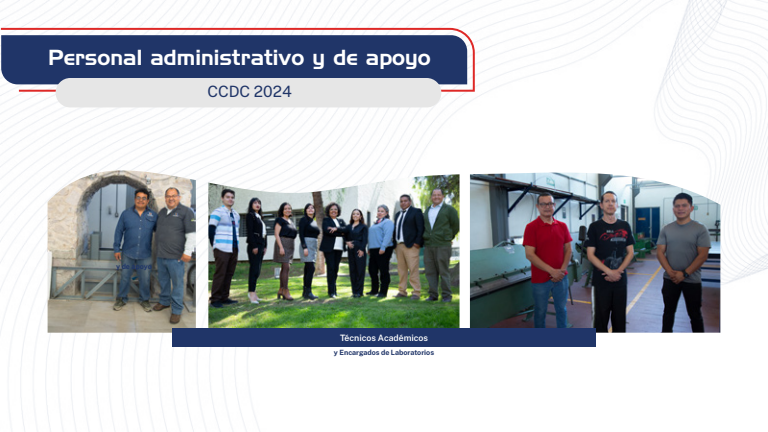
<style>
.page{position:relative;width:768px;height:432px;background:#fff}
.page>*{position:absolute;margin:0;border:0;box-sizing:border-box;transform-origin:0 0}
.t1{font:21.2px "Handel Gothic";color:#fff}
.t2{font:100 15.6px "Public Sans";color:#203568}
.t3{font:600 8.8px "Public Sans";color:#fff}
.t4{font:700 7.2px "Public Sans";color:#203568}
</style>
<div class="page">
<img style="left:0;top:0;width:768px;height:432px">
<img style="left:208px;top:174px;width:252px;height:154px">
<img style="left:48px;top:170px;width:148px;height:163px">
<img style="left:470px;top:173px;width:250px;height:160px">
<svg style="left:0;top:27px;width:476px;height:66px;background:#4b547c"></svg>
<div style="left:56px;top:78px;width:385px;height:29px;background:#e6e6e6;border-radius:15px"></div>
<div style="left:172px;top:328px;width:424px;height:19px;background:#203568"></div>
<h1 class="t1" style="left:48px;top:48px;width:384px">Personal administrativo y de apoyo</h1>
<h2 class="t2" style="left:207px;top:80px;width:86px">CCDC 2024</h2>
<p class="t4" style="left:116px;top:261px;width:37px">y de apoyo</p>
<p class="t3" style="left:340px;top:331px;width:90px">Técnicos Académicos</p>
<p class="t4" style="left:334px;top:346px;width:102px">y Encargados de Laboratorios</p>
</div>
